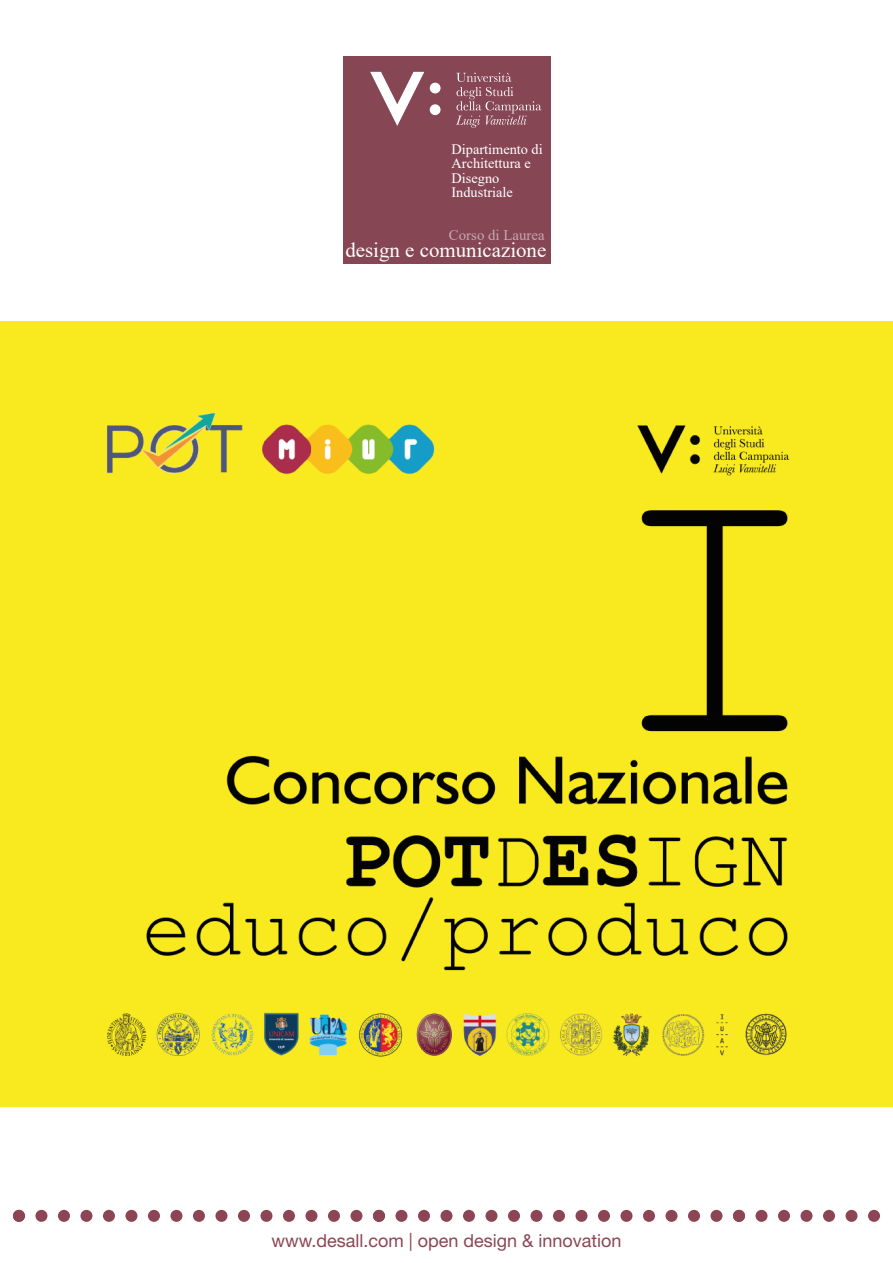
<style>
.page{position:relative;width:893px;height:1263px;background:#fff}
.page>*{position:absolute;margin:0;border:0;box-sizing:border-box;transform-origin:0 0}
.t1{font:20.85px "Times New Roman";color:#fff}
.t2{font:18px "Helvetica Neue LT Std";color:#8c4554}
.t3{font:14.85px "Times New Roman";color:#c4a8ac}
.t4{font:14.4px/14.5px "Times New Roman";color:#fff}
</style>
<div class="page">
<div style="left:13px;top:1210px;width:12px;height:12px;background:#8c4554;border-radius:50%"></div>
<div style="left:35px;top:1210px;width:12px;height:12px;background:#8c4554;border-radius:50%"></div>
<div style="left:58px;top:1210px;width:12px;height:12px;background:#8c4554;border-radius:50%"></div>
<div style="left:80px;top:1210px;width:12px;height:12px;background:#8c4554;border-radius:50%"></div>
<div style="left:103px;top:1210px;width:12px;height:12px;background:#8c4554;border-radius:50%"></div>
<div style="left:125px;top:1210px;width:12px;height:12px;background:#8c4554;border-radius:50%"></div>
<div style="left:148px;top:1210px;width:12px;height:12px;background:#8c4554;border-radius:50%"></div>
<div style="left:170px;top:1210px;width:12px;height:12px;background:#8c4554;border-radius:50%"></div>
<div style="left:193px;top:1210px;width:12px;height:12px;background:#8c4554;border-radius:50%"></div>
<div style="left:215px;top:1210px;width:12px;height:12px;background:#8c4554;border-radius:50%"></div>
<div style="left:238px;top:1210px;width:12px;height:12px;background:#8c4554;border-radius:50%"></div>
<div style="left:260px;top:1210px;width:12px;height:12px;background:#8c4554;border-radius:50%"></div>
<div style="left:283px;top:1210px;width:12px;height:12px;background:#8c4554;border-radius:50%"></div>
<div style="left:305px;top:1210px;width:12px;height:12px;background:#8c4554;border-radius:50%"></div>
<div style="left:328px;top:1210px;width:12px;height:12px;background:#8c4554;border-radius:50%"></div>
<div style="left:350px;top:1210px;width:12px;height:12px;background:#8c4554;border-radius:50%"></div>
<div style="left:373px;top:1210px;width:12px;height:12px;background:#8c4554;border-radius:50%"></div>
<div style="left:395px;top:1210px;width:12px;height:12px;background:#8c4554;border-radius:50%"></div>
<div style="left:418px;top:1210px;width:12px;height:12px;background:#8c4554;border-radius:50%"></div>
<div style="left:440px;top:1210px;width:12px;height:12px;background:#8c4554;border-radius:50%"></div>
<div style="left:463px;top:1210px;width:12px;height:12px;background:#8c4554;border-radius:50%"></div>
<div style="left:485px;top:1210px;width:12px;height:12px;background:#8c4554;border-radius:50%"></div>
<div style="left:508px;top:1210px;width:12px;height:12px;background:#8c4554;border-radius:50%"></div>
<div style="left:530px;top:1210px;width:12px;height:12px;background:#8c4554;border-radius:50%"></div>
<div style="left:553px;top:1210px;width:12px;height:12px;background:#8c4554;border-radius:50%"></div>
<div style="left:575px;top:1210px;width:12px;height:12px;background:#8c4554;border-radius:50%"></div>
<div style="left:598px;top:1210px;width:12px;height:12px;background:#8c4554;border-radius:50%"></div>
<div style="left:620px;top:1210px;width:12px;height:12px;background:#8c4554;border-radius:50%"></div>
<div style="left:643px;top:1210px;width:12px;height:12px;background:#8c4554;border-radius:50%"></div>
<div style="left:665px;top:1210px;width:12px;height:12px;background:#8c4554;border-radius:50%"></div>
<div style="left:688px;top:1210px;width:12px;height:12px;background:#8c4554;border-radius:50%"></div>
<div style="left:710px;top:1210px;width:12px;height:12px;background:#8c4554;border-radius:50%"></div>
<div style="left:733px;top:1210px;width:12px;height:12px;background:#8c4554;border-radius:50%"></div>
<div style="left:755px;top:1210px;width:12px;height:12px;background:#8c4554;border-radius:50%"></div>
<div style="left:778px;top:1210px;width:12px;height:12px;background:#8c4554;border-radius:50%"></div>
<div style="left:800px;top:1210px;width:12px;height:12px;background:#8c4554;border-radius:50%"></div>
<div style="left:823px;top:1210px;width:12px;height:12px;background:#8c4554;border-radius:50%"></div>
<div style="left:845px;top:1210px;width:12px;height:12px;background:#8c4554;border-radius:50%"></div>
<div style="left:868px;top:1210px;width:12px;height:12px;background:#8c4554;border-radius:50%"></div>
<div style="left:0;top:322px;width:893px;height:785px;background:#f9ea1f"></div>
<img style="left:107px;top:412px;width:683px;height:645px">
<div style="left:343px;top:56px;width:207px;height:207px;background:#864654"></div>
<svg style="left:370px;top:72px;width:54px;height:54px"></svg>
<div style="left:430px;top:83px;width:11px;height:10px;background:#fff;border-radius:50%"></div>
<div style="left:430px;top:104px;width:11px;height:11px;background:#fff;border-radius:50%"></div>
<svg style="left:456px;top:73px;width:85px;height:55px"></svg>
<p class="t4" style="left:451px;top:141px;width:93px">Dipartimento di<br>Architettura e<br>Disegno<br>Industriale</p>
<p class="t3" style="left:449px;top:224px;width:97px">Corso di Laurea</p>
<h1 class="t1" style="left:345px;top:235px;width:203px">design e comunicazione</h1>
<p class="t2" style="left:271px;top:1229px;width:352px">www.desall.com | open design &amp; innovation</p>
</div>
